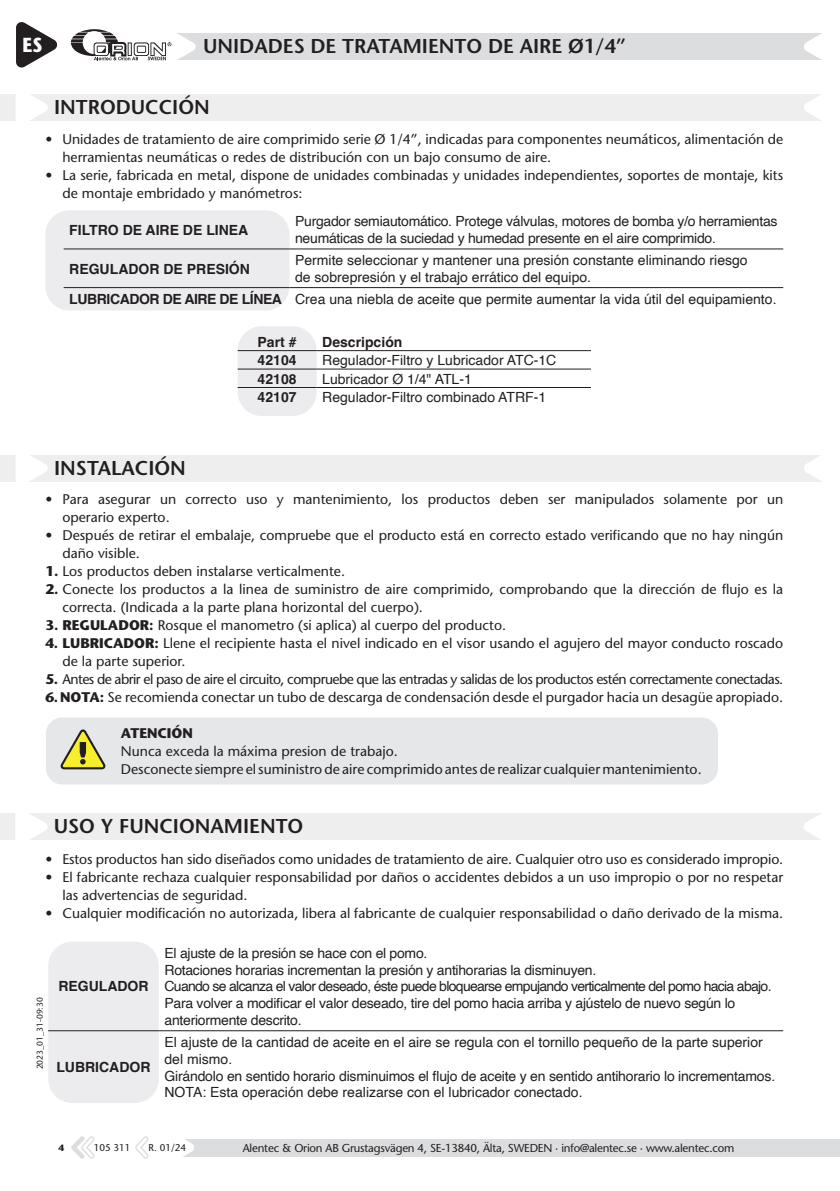
<style>
.page{position:relative;width:840px;height:1191px;background:#fff}
.page>*{position:absolute;margin:0;border:0;box-sizing:border-box;transform-origin:0 0}
.t1{font:700 20.2px "Stone Sans Std";color:#fff;scale:.87 1}
.t2{font:600 20px "Stone Sans Std";color:#231f20}
.t3{font:500 14px/18px "Stone Sans Std";color:#231f20}
.t4{font:14px/16.8px "Helvetica";letter-spacing:-.015em;color:#231f20}
.t5{font:500 14px/18px "Stone Sans Std";letter-spacing:-.04em;color:#231f20}
.t6{font:700 14px "Helvetica";color:#231f20}
.t7{font:700 14px "Stone Sans Std";color:#231f20}
.t8{font:500 11.6px "Stone Sans Std";letter-spacing:-.02em;color:#231f20}
.t9{font:500 9.8px "Stone Sans Std";color:#231f20}
.t10{font:700 9.2px "Stone Sans Std";color:#231f20}
.t11{font:500 8.4px "Stone Sans Std";color:#231f20}
.s1{font-weight:700}
</style>
<div class="page">
<svg style="left:16px;top:22px;width:41px;height:46px"></svg>
<div style="left:167px;top:33px;width:672px;height:27px;background:#dcdddf"></div>
<svg style="left:804px;top:33px;width:35px;height:27px"></svg>
<div style="left:173px;top:1139px;width:666px;height:17px;background:#dcdddf"></div>
<svg style="left:173px;top:1139px;width:21px;height:18px"></svg>
<svg style="left:71px;top:1136px;width:23px;height:23px"></svg>
<svg style="left:135px;top:1136px;width:13px;height:23px"></svg>
<svg style="left:71px;top:29px;width:124px;height:32px"></svg>
<div style="left:237px;top:326px;width:79px;height:90px;background:#ececee;border-radius:24px"></div>
<div style="left:46px;top:717px;width:671px;height:67px;background:#e6e7e9;border-radius:16px"></div>
<svg style="left:60px;top:729px;width:46px;height:41px"></svg>
<div style="left:0;top:94px;width:839px;height:27px;background:#eeeeef"></div>
<svg style="left:16px;top:94px;width:32px;height:27px"></svg>
<svg style="left:804px;top:94px;width:35px;height:27px"></svg>
<div style="left:45px;top:210px;width:244px;height:100px;background:#ececee;border-radius:24px"></div>
<hr style="left:64px;top:249px;width:225px;height:1px;background:#231f20">
<hr style="left:289px;top:249px;width:493px;height:1px;background:#231f20">
<hr style="left:64px;top:287px;width:225px;height:1px;background:#231f20">
<hr style="left:289px;top:287px;width:493px;height:1px;background:#231f20">
<div style="left:48px;top:941px;width:111px;height:162px;background:#ececee;border-radius:24px"></div>
<hr style="left:48px;top:1030px;width:111px;height:1px;background:#231f20">
<hr style="left:159px;top:1030px;width:623px;height:1px;background:#231f20">
<div style="left:0;top:455px;width:839px;height:26px;background:#eeeeef"></div>
<div style="left:0;top:813px;width:839px;height:27px;background:#eeeeef"></div>
<svg style="left:16px;top:455px;width:32px;height:27px"></svg>
<svg style="left:15px;top:813px;width:32px;height:27px"></svg>
<svg style="left:803px;top:455px;width:36px;height:27px"></svg>
<svg style="left:804px;top:813px;width:35px;height:27px"></svg>
<hr style="left:237px;top:350px;width:79px;height:1px;background:#231f20">
<hr style="left:316px;top:350px;width:274px;height:1px;background:#231f20">
<hr style="left:237px;top:369px;width:79px;height:1px;background:#231f20">
<hr style="left:316px;top:369px;width:274px;height:1px;background:#231f20">
<hr style="left:237px;top:387px;width:79px;height:1px;background:#231f20">
<hr style="left:316px;top:387px;width:274px;height:1px;background:#231f20">
<h1 class="t1" style="left:23px;top:33px;width:24px">ES</h1>
<h2 class="t2" style="left:203px;top:34px;width:424px">UNIDADES DE TRATAMIENTO DE AIRE Ø1/4”</h2>
<h2 class="t2" style="left:54px;top:95px;width:157px">INTRODUCCIÓN</h2>
<p class="t3" style="left:62px;top:130px;width:722px;text-indent:-17px">• Unidades de tratamiento de aire comprimido serie Ø 1/4”, indicadas para componentes neumáticos, alimentación de herramientas neumáticas o redes de distribución con un bajo consumo de aire.</p>
<p class="t3" style="left:62px;top:166px;width:722px;text-indent:-17px">• La serie, fabricada en metal, dispone de unidades combinadas y unidades independientes, soportes de montaje, kits de montaje embridado y manómetros:</p>
<p class="t6" style="left:69px;top:221px;width:180px">FILTRO DE AIRE DE LINEA</p>
<p class="t4" style="left:295px;top:214px;width:483px">Purgador semiautomático. Protege válvulas, motores de bomba y/o herramientas neumáticas de la suciedad y humedad presente en el aire comprimido.</p>
<p class="t6" style="left:69px;top:260px;width:182px">REGULADOR DE PRESIÓN</p>
<p class="t4" style="left:295px;top:252px;width:454px">Permite seleccionar y mantener una presión constante eliminando riesgo de sobrepresión y el trabajo errático del equipo.</p>
<p class="t4" style="left:69px;top:291px;width:708px"><span class="s1">LUBRICADOR DE AIRE DE LÍNEA</span> Crea una niebla de aceite que permite aumentar la vida útil del equipamiento.</p>
<h2 class="t2" style="left:54px;top:456px;width:133px">INSTALACIÓN</h2>
<p class="t6" style="left:257px;top:333px;width:40px">Part #</p>
<p class="t6" style="left:322px;top:333px;width:82px">Descripción</p>
<p class="t6" style="left:257px;top:351px;width:40px">42104</p>
<p class="t4" style="left:322px;top:352px;width:235px">Regulador-Filtro y Lubricador ATC-1C</p>
<p class="t6" style="left:257px;top:370px;width:40px">42108</p>
<p class="t4" style="left:322px;top:371px;width:151px">Lubricador Ø 1/4" ATL-1</p>
<p class="t6" style="left:257px;top:388px;width:40px">42107</p>
<p class="t4" style="left:322px;top:389px;width:225px">Regulador-Filtro combinado ATRF-1</p>
<p class="t3" style="left:62px;top:490px;width:722px;text-indent:-17px">• Para asegurar un correcto uso y mantenimiento, los productos deben ser manipulados solamente por un operario experto.</p>
<p class="t3" style="left:62px;top:526px;width:722px;text-indent:-17px">• Después de retirar el embalaje, compruebe que el producto está en correcto estado verificando que no hay ningún daño visible.</p>
<p class="t3" style="left:45px;top:562px;width:301px"><span class="s1">1.</span> Los productos deben instalarse verticalmente.</p>
<p class="t3" style="left:62px;top:580px;width:721px;text-indent:-17px"><span class="s1">2.</span> Conecte los productos a la linea de suministro de aire comprimido, comprobando que la dirección de flujo es la correcta. (Indicada a la parte plana horizontal del cuerpo).</p>
<p class="t3" style="left:45px;top:616px;width:462px"><span class="s1">3. REGULADOR:</span> Rosque el manometro (si aplica) al cuerpo del producto.</p>
<p class="t3" style="left:62px;top:634px;width:722px;text-indent:-17px"><span class="s1">4. LUBRICADOR:</span> Llene el recipiente hasta el nivel indicado en el visor usando el agujero del mayor conducto roscado de la parte superior.</p>
<p class="t5" style="left:45px;top:670px;width:739px"><span class="s1">5.</span> Antes de abrir el paso de aire el circuito, compruebe que las entradas y salidas de los productos estén correctamente conectadas.<br><span class="s1">6.NOTA:</span> Se recomienda conectar un tubo de descarga de condensación desde el purgador hacia un desagüe apropiado.</p>
<p class="t7" style="left:121px;top:725px;width:73px">ATENCIÓN</p>
<p class="t3" style="left:121px;top:742px;width:582px">Nunca exceda la máxima presion de trabajo.<br>Desconecte siempre el suministro de aire comprimido antes de realizar cualquier mantenimiento.</p>
<h2 class="t2" style="left:54px;top:814px;width:251px">USO Y FUNCIONAMIENTO</h2>
<p class="t3" style="left:45px;top:850px;width:739px">• Estos productos han sido diseñados como unidades de tratamiento de aire. Cualquier otro uso es considerado impropio.</p>
<p class="t3" style="left:62px;top:868px;width:722px;text-indent:-17px">• El fabricante rechaza cualquier responsabilidad por daños o accidentes debidos a un uso impropio o por no respetar las advertencias de seguridad.</p>
<p class="t3" style="left:45px;top:904px;width:739px">• Cualquier modificación no autorizada, libera al fabricante de cualquier responsabilidad o daño derivado de la misma.</p>
<p class="t11" style="left:35px;top:1069px;width:73px;rotate:-90deg">2023_01_31-09:30</p>
<p class="t6" style="left:58px;top:978px;width:92px">REGULADOR</p>
<p class="t6" style="left:56px;top:1058px;width:96px">LUBRICADOR</p>
<p class="t4" style="left:164px;top:945px;width:608px">El ajuste de la presión se hace con el pomo.<br>Rotaciones horarias incrementan la presión y antihorarias la disminuyen.<br>Cuando se alcanza el valor deseado, éste puede bloquearse empujando verticalmente del pomo hacia abajo.<br>Para volver a modificar el valor deseado, tire del pomo hacia arriba y ajústelo de nuevo según lo anteriormente descrito.</p>
<p class="t4" style="left:164px;top:1034px;width:612px">El ajuste de la cantidad de aceite en el aire se regula con el tornillo pequeño de la parte superior del mismo.<br>Girándolo en sentido horario disminuimos el flujo de aceite y en sentido antihorario lo incrementamos.<br>NOTA: Esta operación debe realizarse con el lubricador conectado.</p>
<p class="t10" style="left:58px;top:1142px;width:7px">4</p>
<p class="t9" style="left:94px;top:1141px;width:38px">105 311</p>
<p class="t9" style="left:148px;top:1141px;width:39px">R. 01/24</p>
<p class="t8" style="left:243px;top:1140px;width:493px">Alentec &amp; Orion AB Grustagsvägen 4, SE-13840, Älta, SWEDEN · info@alentec.se · www.alentec.com</p>
</div>
